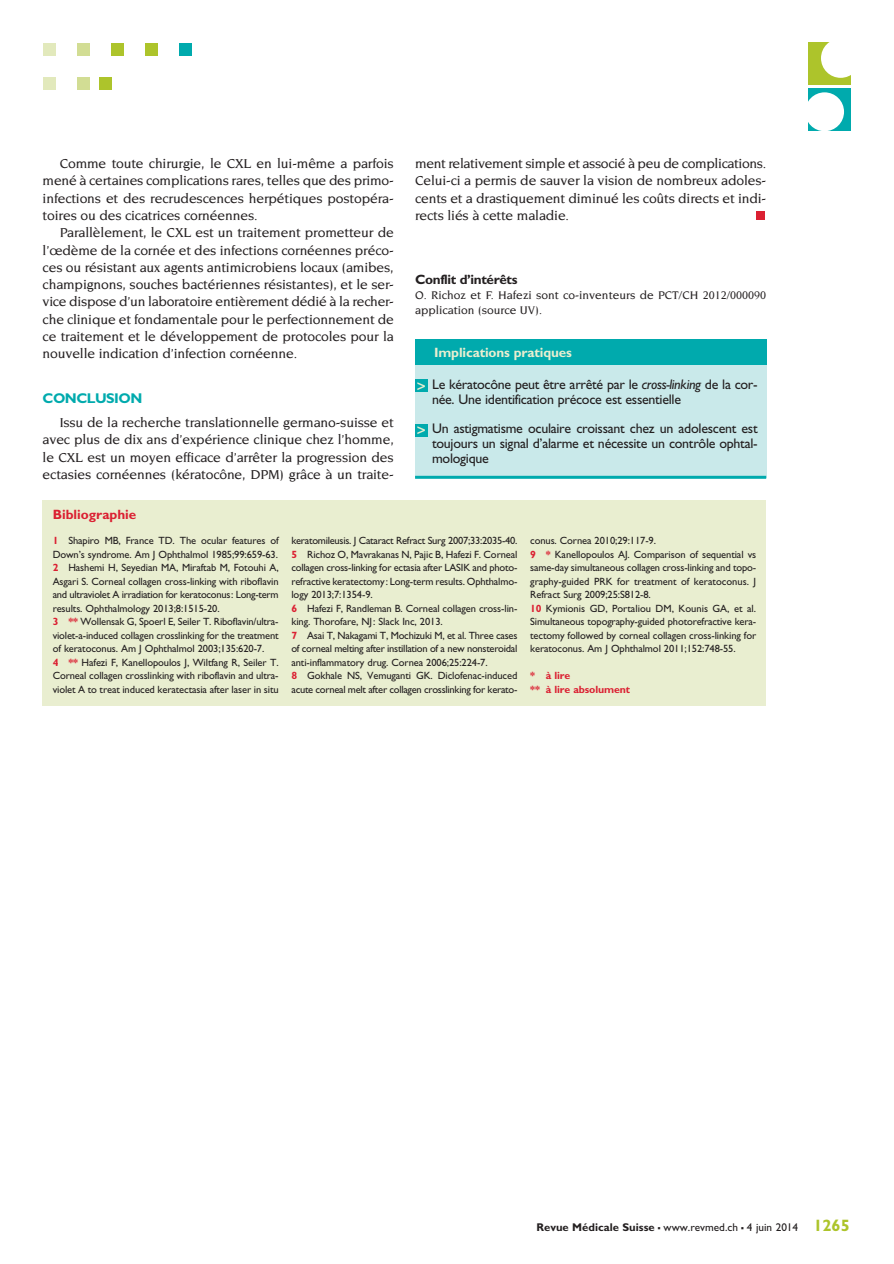
<style>
.page{position:relative;width:894px;height:1264px;background:#fff}
.page>*{position:absolute;margin:0;border:0;box-sizing:border-box;transform-origin:0 0}
.t1{font:700 14.1px "Gill Sans";letter-spacing:-.035em;color:#00aaad}
.t2{font:500 13.95px/17.2px "Novarese";letter-spacing:-.01em;color:#231f20;text-align:justify}
.t3{font:13.95px/14.7px "Gill Sans";letter-spacing:-.02em;color:#231f20}
.t4{font:700 13.5px "Gill Sans";letter-spacing:-.01em;color:#e9eed0}
.t5{font:700 13.5px "Gill Sans";letter-spacing:-.025em;color:#231f20}
.t6{font:700 13.5px "Gill Sans";color:#db2032}
.t7{font:500 12px/15px "Novarese";color:#231f20}
.t8{font:11.25px "Gill Sans";color:#231f20}
.t9{font:10.5px/13.5px "Gill Sans";letter-spacing:-.01em;color:#231f20}
.t10{font:700 10.5px/13.5px "Gill Sans";letter-spacing:-.01em;color:#db2032}
.s1{font-family:"Insignia";font-size:15px;color:#e9eed0}
.s2{font-style:italic}
.s3{font-weight:700;color:#db2032}
.s4{font-weight:700}
.s5{font-weight:700;font-size:16.5px}
.s6{font-weight:700;font-size:16.5px;color:#adc42b}
</style>
<div class="page">
<div style="left:179px;top:43px;width:12px;height:12px;background:#00aaad"></div>
<div style="left:145px;top:43px;width:12px;height:12px;background:#adc42b"></div>
<div style="left:111px;top:43px;width:12px;height:12px;background:#adc42b"></div>
<div style="left:77px;top:43px;width:12px;height:12px;background:#d2dd94"></div>
<div style="left:43px;top:43px;width:12px;height:12px;background:#e2e9bc"></div>
<div style="left:99px;top:77px;width:12px;height:12px;background:#adc42b"></div>
<div style="left:77px;top:77px;width:12px;height:12px;background:#d2dd94"></div>
<div style="left:43px;top:77px;width:12px;height:12px;background:#e2e9bc"></div>
<div style="left:755px;top:211px;width:9px;height:9px;background:#db2032"></div>
<div style="left:808px;top:43px;width:42px;height:42px;background:#adc42b"></div>
<div style="left:820px;top:38px;width:39px;height:40px;background:#fff;border-radius:50%"></div>
<div style="left:808px;top:88px;width:42px;height:42px;background:#00aaad"></div>
<div style="left:804px;top:92px;width:39px;height:39px;background:#fff;border-radius:50%"></div>
<div style="left:415px;top:364px;width:350px;height:113px;background:#c9e9ea"></div>
<div style="left:415px;top:339px;width:350px;height:25px;background:#00aaad"></div>
<hr style="left:415px;top:475px;width:350px;height:3px;background:#00aaad">
<div style="left:415px;top:379px;width:12px;height:13px;background:#00aaad"></div>
<div style="left:415px;top:423px;width:12px;height:13px;background:#00aaad"></div>
<div style="left:43px;top:500px;width:722px;height:205px;background:#e9eed0"></div>
<h2 class="t2" style="left:43px;top:155px;width:352px;text-indent:17px">Comme toute chirurgie, le CXL en lui-même a parfois mené à certaines complications rares, telles que des primo&shy;infections et des recrudescences herpétiques postopéra&shy;toires ou des cicatrices cornéennes.</h2>
<p class="t2" style="left:43px;top:224px;width:352px;text-indent:17px">Parallèlement, le CXL est un traitement prometteur de l’œdème de la cornée et des infections cornéennes préco&shy;ces ou résistant aux agents antimicrobiens locaux (amibes, champignons, souches bactériennes résistantes), et le ser&shy;vice dispose d’un laboratoire entièrement dédié à la recher&shy;che clinique et fondamentale pour le perfectionnement de ce traitement et le développement de protocoles pour la nouvelle indication d’infection cornéenne.</p>
<h1 class="t1" style="left:43px;top:390px;width:101px">CONCLUSION</h1>
<h2 class="t2" style="left:43px;top:414px;width:352px;text-indent:17px">Issu de la recherche translationnelle germano-suisse et avec plus de dix ans d’expérience clinique chez l’homme, le CXL est un moyen efficace d’arrêter la progression des ectasies cornéennes (kératocône, DPM) grâce à un traite-</h2>
<p class="t6" style="left:53px;top:506px;width:85px">Bibliographie</p>
<h2 class="t2" style="left:415px;top:155px;width:352px">ment relativement simple et associé à peu de complications.<br>Celui-ci a permis de sauver la vision de nombreux adoles&shy;cents et a drastiquement diminué les coûts directs et indi&shy;rects liés à cette maladie.</h2>
<p class="t5" style="left:415px;top:271px;width:104px">Conflit d’intérêts</p>
<p class="t7" style="left:415px;top:288px;width:352px">O. Richoz et F. Hafezi sont co-inventeurs de PCT/CH 2012/000090 application (source UV).</p>
<p class="t4" style="left:434px;top:344px;width:139px">Implications pratiques</p>
<h2 class="t3" style="left:432px;top:377px;width:327px;text-indent:-15px"><span class="s1">&gt;</span> Le kératocône peut être arrêté par le <span class="s2">cross-linking</span> de la cor&shy;née. Une identification précoce est essentielle</h2>
<h2 class="t3" style="left:432px;top:421px;width:327px;text-align:justify;text-indent:-15px"><span class="s1">&gt;</span> Un astigmatisme oculaire croissant chez un adolescent est toujours un signal d’alarme et nécessite un contrôle ophtal&shy;mologique</h2>
<p class="t9" style="left:53px;top:533px;width:227px"><span class="s3">1</span> Shapiro MB, France TD. The ocular features of Down’s syndrome. Am J Ophthalmol 1985;99:659-63.<br><span class="s3">2</span> Hashemi H, Seyedian MA, Miraftab M, Fotouhi A, Asgari S. Corneal collagen cross-linking with riboflavin and ultraviolet A irradiation for keratoconus: Long-term results. Ophthalmology 2013;8:1515-20.<br><span class="s3">3 **</span> Wollensak G, Spoerl E, Seiler T. Riboflavin/ultra&shy;violet-a-induced collagen crosslinking for the treatment of keratoconus. Am J Ophthalmol 2003;135:620-7.<br><span class="s3">4 **</span> Hafezi F, Kanellopoulos J, Wiltfang R, Seiler T.<br>Corneal collagen crosslinking with riboflavin and ultra&shy;violet A to treat induced keratectasia after laser in situ</p>
<p class="t9" style="left:291px;top:533px;width:227px">keratomileusis. J Cataract Refract Surg 2007;33:2035-40.<br><span class="s3">5</span> Richoz O, Mavrakanas N, Pajic B, Hafezi F. Corneal collagen cross-linking for ectasia after LASIK and photo&shy;refractive keratectomy: Long-term results. Ophthalmo&shy;logy 2013;7:1354-9.<br><span class="s3">6</span> Hafezi F, Randleman B. Corneal collagen cross-lin&shy;king. Thorofare, NJ: Slack Inc, 2013.<br><span class="s3">7</span> Asai T, Nakagami T, Mochizuki M, et al. Three cases of corneal melting after instillation of a new nonsteroidal anti-inflammatory drug. Cornea 2006;25:224-7.<br><span class="s3">8</span> Gokhale NS, Vemuganti GK. Diclofenac-induced acute corneal melt after collagen crosslinking for kerato-</p>
<p class="t9" style="left:530px;top:534px;width:227px">conus. Cornea 2010;29:117-9.<br><span class="s3">9 *</span> Kanellopoulos AJ. Comparison of sequential vs same-day simultaneous collagen cross-linking and topo&shy;graphy-guided PRK for treatment of keratoconus. J Refract Surg 2009;25:S812-8.<br><span class="s3">10</span> Kymionis GD, Portaliou DM, Kounis GA, et al.<br>Simultaneous topography-guided photorefractive kera&shy;tectomy followed by corneal collagen cross-linking for keratoconus. Am J Ophthalmol 2011;152:748-55.</p>
<p class="t10" style="left:530px;top:668px;width:101px">* à lire<br>** à lire absolument</p>
<p class="t8" style="left:536px;top:1220px;width:315px"><span class="s4">Revue Médicale Suisse</span> <span class="s5">–</span> www.revmed.ch <span class="s5">–</span> 4 juin 2014 <span class="s6">1265</span></p>
</div>
